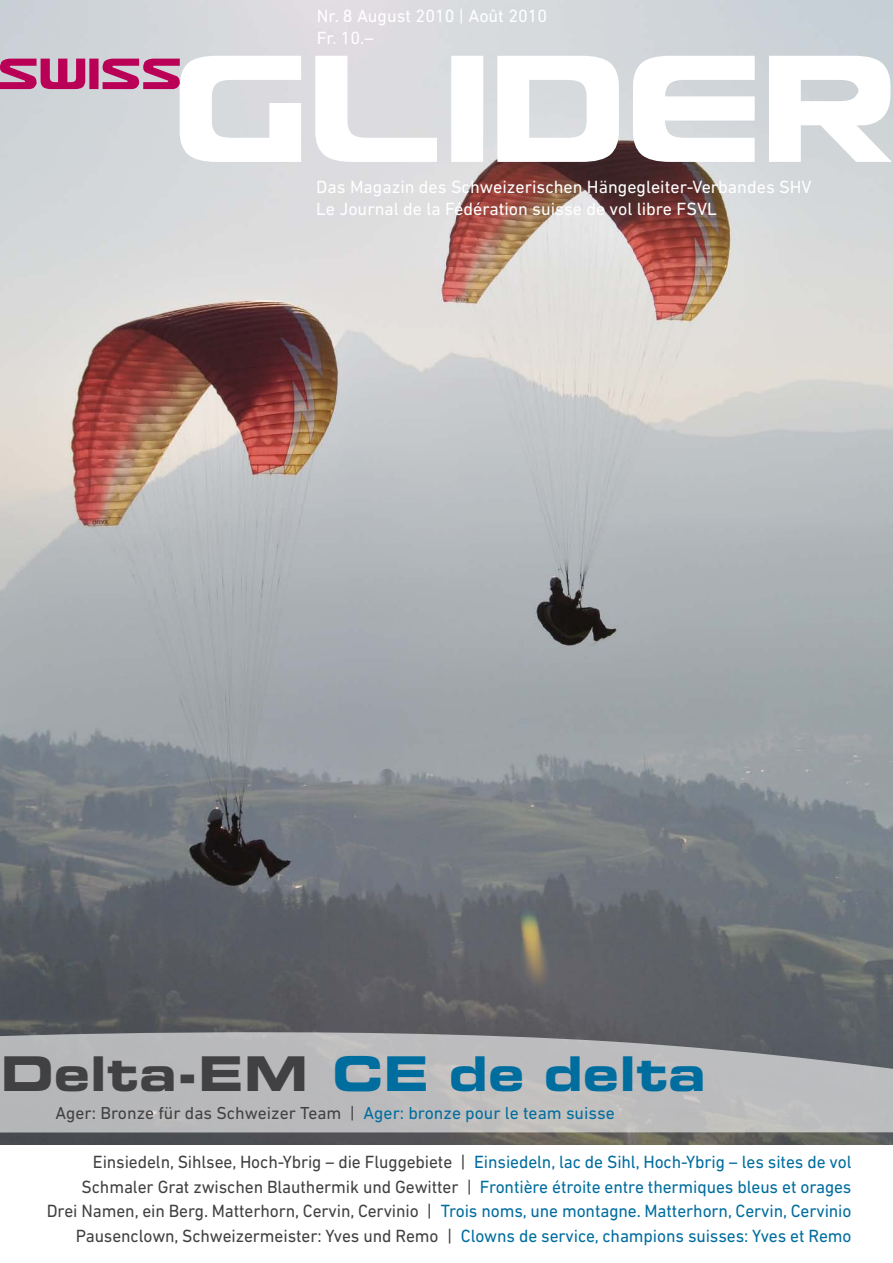
<style>
.page{position:relative;width:893px;height:1263px;background:#fff}
.page>*{position:absolute;margin:0;border:0;box-sizing:border-box;transform-origin:0 0}
.Titelseite_Hauptarti{font:47.85px "Eurostile Bold Extended Two";letter-spacing:.01em;color:#006d9f}
.Titelseite_Text{font:18px/24.8px "DIN Next LT Pro";letter-spacing:-.005em;color:#006d9f;text-align:right}
.t1{font:18px "DIN Next LT Pro";color:#fff}
.Titelseite_Hauptarti-2{font:17.7px "DIN Next LT Pro";color:#414042}
.s1{color:#414042}
.s2{color:#006d9f}
</style>
<div class="page">
<img style="left:0;top:0;width:893px;height:1145px">
<svg style="left:0;top:1031px;width:893px;height:101px;background:#b1b2b3"></svg>
<svg style="left:180px;top:56px;width:712px;height:106px"></svg>
<svg style="left:0;top:59px;width:180px;height:30px;background:#c14c85"></svg>
<p class="t1" style="left:317px;top:5px;width:232px">Nr. 8 August 2010 | Août 2010</p>
<p class="t1" style="left:317px;top:27px;width:58px">Fr. 10.–</p>
<p class="t1" style="left:316px;top:177px;width:497px">Das Magazin des Schweizerischen Hängegleiter-Verbandes SHV</p>
<p class="t1" style="left:316px;top:198px;width:402px">Le Journal de la Fédération suisse de vol libre FSVL</p>
<p class="Titelseite_Hauptarti" style="left:0;top:1040px;width:707px"><span class="s1">Delta-EM</span> CE de delta</p>
<p class="Titelseite_Hauptarti-2" style="left:55px;top:1103px;width:561px">Ager: Bronze für das Schweizer Team | <span class="s2">Ager: bronze pour le team suisse</span></p>
<p class="Titelseite_Text" style="left:47px;top:1149px;width:806px"><span class="s1">Einsiedeln, Sihlsee, Hoch-Ybrig – die Fluggebiete |</span> Einsiedeln, lac de Sihl, Hoch-Ybrig – les sites de vol <span class="s1">Schmaler Grat zwischen Blauthermik und Gewitter |</span> Frontière étroite entre thermiques bleus et orages <span class="s1">Drei Namen, ein Berg. Matterhorn, Cervin, Cervinio |</span> Trois noms, une montagne. Matterhorn, Cervin, Cervinio <span class="s1">Pausenclown, Schweizermeister: Yves und Remo |</span> Clowns de service, champions suisses: Yves et Remo</p>
</div>
